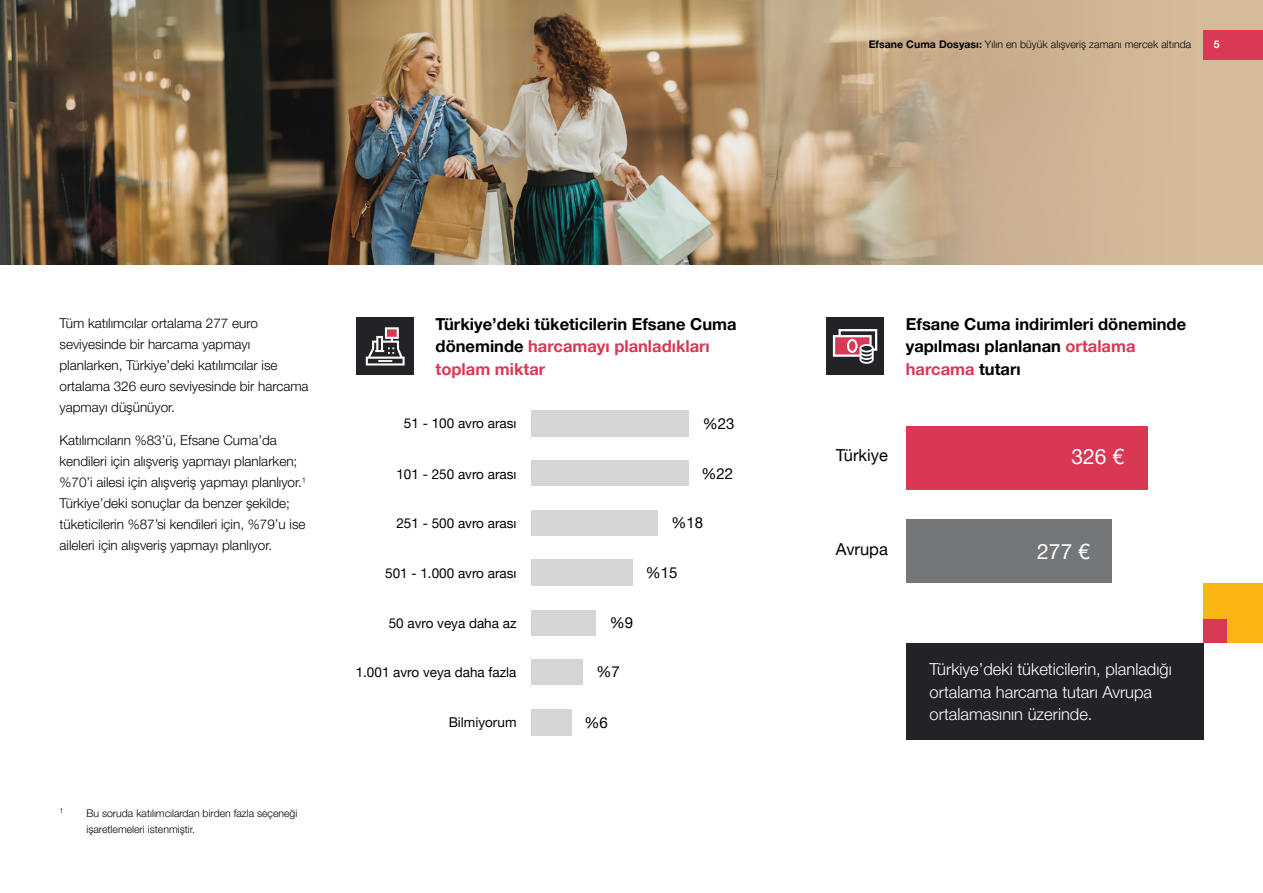
<style>
.page{position:relative;width:1263px;height:893px;background:#fff}
.page>*{position:absolute;margin:0;border:0;box-sizing:border-box;transform-origin:0 0}
.t1{font:21px "Helvetica Neue LT Pro";color:#fff}
.t2{font:700 16.5px/22.5px "Helvetica Neue LT Pro";color:#000}
.t3{font:300 16.5px/22.5px "Helvetica Neue LT Pro";color:#fff}
.t4{font:16.5px "Helvetica Neue LT Pro";color:#000}
.t5{font:15px "Helvetica Neue LT Pro";color:#000}
.t6{font:300 13.5px/21px "Helvetica Neue LT Pro";color:#000}
.t7{font:13.5px "Helvetica Neue LT Pro";color:#000}
.t8{font:300 10.5px/16.5px "Helvetica Neue LT Pro";color:#000}
.t9{font:700 10.5px "Helvetica Neue LT Pro";color:#fff}
.t10{font:300 7.05px "Helvetica Neue LT Pro";color:#000}
.s1{font-weight:700}
.s2{color:#d93954}
</style>
<div class="page">
<img style="left:0;top:0;width:726px;height:264px">
<svg style="left:726px;top:0;width:537px;height:264px;background:#c7ad8c"></svg>
<div style="left:1203px;top:583px;width:60px;height:60px;background:#fab512"></div>
<div style="left:906px;top:643px;width:297px;height:96px;background:#222327"></div>
<div style="left:906px;top:426px;width:241px;height:64px;background:#d93854"></div>
<div style="left:906px;top:520px;width:205px;height:63px;background:#747779"></div>
<div style="left:826px;top:318px;width:58px;height:57px;background:#222327"></div>
<svg style="left:833px;top:329px;width:44px;height:35px"></svg>
<div style="left:356px;top:318px;width:58px;height:57px;background:#222327"></div>
<svg style="left:366px;top:327px;width:39px;height:38px"></svg>
<div style="left:531px;top:709px;width:41px;height:26px;background:#d4d6d6"></div>
<div style="left:531px;top:659px;width:52px;height:26px;background:#d4d6d6"></div>
<div style="left:531px;top:610px;width:65px;height:25px;background:#d4d6d6"></div>
<div style="left:531px;top:560px;width:102px;height:26px;background:#d4d6d6"></div>
<div style="left:531px;top:510px;width:127px;height:26px;background:#d4d6d6"></div>
<div style="left:531px;top:461px;width:158px;height:25px;background:#d4d6d6"></div>
<div style="left:531px;top:410px;width:158px;height:27px;background:#d4d6d6"></div>
<div style="left:1203px;top:619px;width:24px;height:24px;background:#d93954"></div>
<div style="left:1203px;top:30px;width:60px;height:30px;background:#d93954"></div>
<p class="t8" style="left:869px;top:36px;width:324px"><span class="s1">Efsane Cuma Dosyası:</span> Yılın en büyük alışveriş zamanı mercek altında</p>
<p class="t9" style="left:1214px;top:38px;width:7px">5</p>
<p class="t6" style="left:60px;top:312px;width:251px">Tüm katılımcılar ortalama 277 euro seviyesinde bir harcama yapmayı planlarken, Türkiye’deki katılımcılar ise ortalama 326 euro seviyesinde bir harcama yapmayı düşünüyor.</p>
<p class="t6" style="left:60px;top:430px;width:248px">Katılımcıların %83’ü, Efsane Cuma’da kendileri için alışveriş yapmayı planlarken; %70’i ailesi için alışveriş yapmayı planlıyor.<sup>1<br></sup>Türkiye’deki sonuçlar da benzer şekilde; tüketicilerin %87’si kendileri için, %79’u ise aileleri için alışveriş yapmayı planlıyor.</p>
<p class="t10" style="left:60px;top:806px;width:5px">1</p>
<p class="t8" style="left:87px;top:805px;width:212px">Bu soruda katılımcılardan birden fazla seçeneği işaretlemeleri istenmiştir.</p>
<p class="t2" style="left:436px;top:312px;width:302px">Türkiye’deki tüketicilerin Efsane Cuma döneminde <span class="s2">harcamayı planladıkları toplam miktar</span></p>
<p class="t2" style="left:906px;top:312px;width:282px">Efsane Cuma indirimleri döneminde yapılması planlanan <span class="s2">ortalama harcama</span> tutarı</p>
<p class="t7" style="left:404px;top:415px;width:114px">51 - 100 avro arası</p>
<p class="t5" style="left:703px;top:414px;width:33px">%23</p>
<p class="t7" style="left:396px;top:465px;width:122px">101 - 250 avro arası</p>
<p class="t5" style="left:701px;top:465px;width:33px">%22</p>
<p class="t7" style="left:396px;top:515px;width:122px">251 - 500 avro arası</p>
<p class="t5" style="left:671px;top:514px;width:33px">%18</p>
<p class="t7" style="left:385px;top:565px;width:133px">501 - 1.000 avro arası</p>
<p class="t5" style="left:646px;top:564px;width:33px">%15</p>
<p class="t7" style="left:389px;top:614px;width:129px">50 avro veya daha az</p>
<p class="t5" style="left:610px;top:613px;width:25px">%9</p>
<p class="t7" style="left:356px;top:664px;width:162px">1.001 avro veya daha fazla</p>
<p class="t5" style="left:596px;top:663px;width:25px">%7</p>
<p class="t7" style="left:449px;top:714px;width:69px">Bilmiyorum</p>
<p class="t5" style="left:584px;top:713px;width:25px">%6</p>
<p class="t4" style="left:836px;top:445px;width:53px">Türkiye</p>
<p class="t4" style="left:836px;top:538px;width:53px">Avrupa</p>
<h1 class="t1" style="left:1071px;top:444px;width:54px">326 €</h1>
<h1 class="t1" style="left:1037px;top:539px;width:54px">277 €</h1>
<p class="t3" style="left:930px;top:658px;width:244px">Türkiye’deki tüketicilerin, planladığı ortalama harcama tutarı Avrupa ortalamasının üzerinde.</p>
</div>
